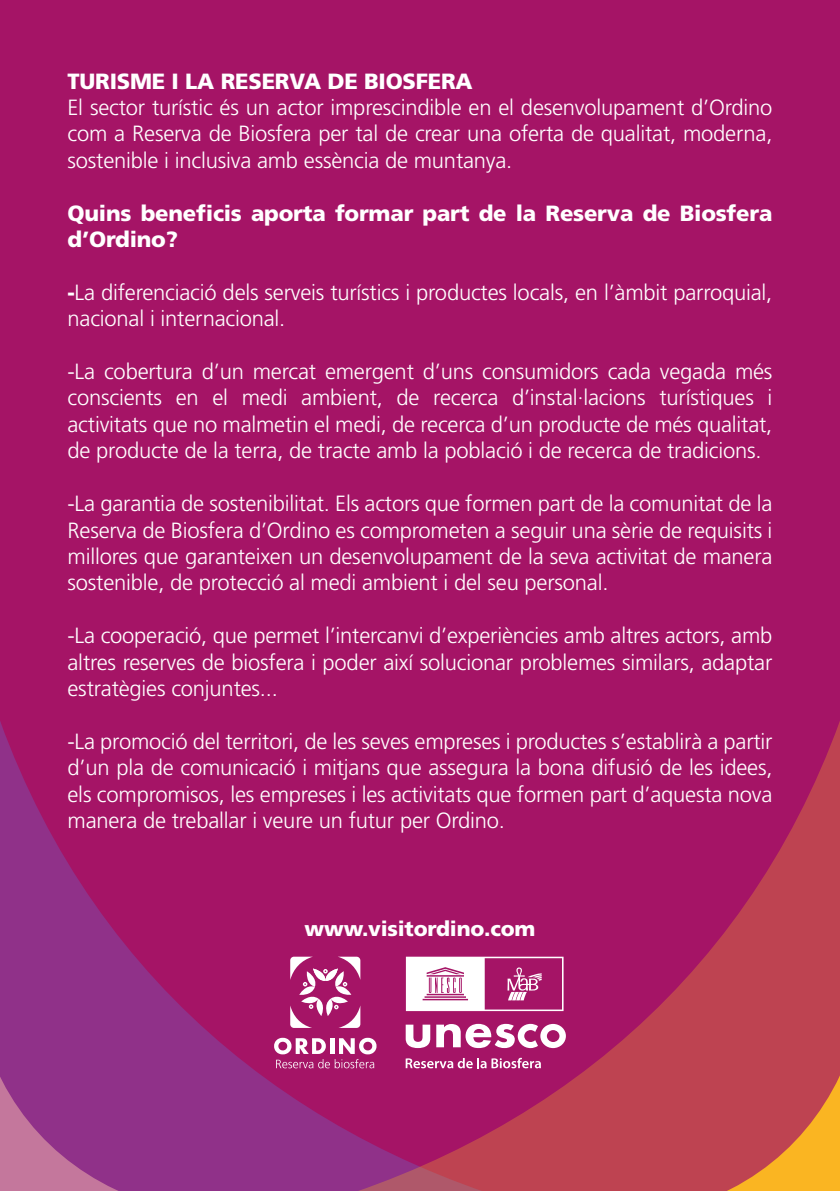
<style>
.page{position:relative;width:840px;height:1191px;background:#fff}
.page>*{position:absolute;margin:0;border:0;box-sizing:border-box;transform-origin:0 0}
.t1{font:300 22px/26.4px "Frutiger LT Std";letter-spacing:-.01em;color:#fff;text-align:justify}
.t2{font:900 22px/26.4px "Frutiger LT Std";letter-spacing:-.01em;color:#fff}
.t3{font:900 20.8px "Frutiger LT Std";letter-spacing:-.01em;color:#fff}
.s1{font-weight:900}
</style>
<div class="page">
<div style="left:0;top:0;width:839px;height:1191px;background:#a51466"></div>
<svg style="left:0;top:721px;width:304px;height:470px"></svg>
<svg style="left:304px;top:724px;width:535px;height:467px"></svg>
<svg style="left:0;top:1032px;width:161px;height:159px;background:#9a3f8c"></svg>
<svg style="left:682px;top:1030px;width:157px;height:161px;background:#c95947"></svg>
<svg style="left:290px;top:956px;width:70px;height:72px"></svg>
<svg style="left:274px;top:1037px;width:102px;height:31px"></svg>
<svg style="left:405px;top:1024px;width:25px;height:24px"></svg>
<svg style="left:436px;top:1023px;width:129px;height:25px"></svg>
<svg style="left:405px;top:1057px;width:135px;height:11px"></svg>
<svg style="left:405px;top:956px;width:158px;height:55px"></svg>
<p class="t2" style="left:67px;top:68px;width:406px">TURISME I LA RESERVA DE BIOSFERA</p>
<p class="t1" style="left:67px;top:94px;width:706px">El sector turístic és un actor imprescindible en el desenvolupament d’Ordino com a Reserva de Biosfera per tal de crear una oferta de qualitat, moderna, sostenible i inclusiva amb essència de muntanya.</p>
<p class="t2" style="left:67px;top:200px;width:706px">Quins beneficis aporta formar part de la Reserva de Biosfera d’Ordino?</p>
<p class="t1" style="left:67px;top:279px;width:706px"><span class="s1">-</span>La diferenciació dels serveis turístics i productes locals, en l’àmbit parroquial, nacional i internacional.</p>
<p class="t1" style="left:67px;top:358px;width:706px">-La cobertura d’un mercat emergent d’uns consumidors cada vegada més conscients en el medi ambient, de recerca d’instal·lacions turístiques i activitats que no malmetin el medi, de recerca d’un producte de més qualitat, de producte de la terra, de tracte amb la població i de recerca de tradicions.</p>
<p class="t1" style="left:67px;top:490px;width:706px">-La garantia de sostenibilitat. Els actors que formen part de la comunitat de la Reserva de Biosfera d’Ordino es comprometen a seguir una sèrie de requisits i millores que garanteixen un desenvolupament de la seva activitat de manera sostenible, de protecció al medi ambient i del seu personal.</p>
<p class="t1" style="left:67px;top:622px;width:706px">-La cooperació, que permet l’intercanvi d’experiències amb altres actors, amb altres reserves de biosfera i poder així solucionar problemes similars, adaptar estratègies conjuntes...</p>
<p class="t1" style="left:67px;top:728px;width:706px">-La promoció del territori, de les seves empreses i productes s’establirà a partir d’un pla de comunicació i mitjans que assegura la bona difusió de les idees, els compromisos, les empreses i les activitats que formen part d’aquesta nova manera de treballar i veure un futur per Ordino.</p>
<p class="t3" style="left:304px;top:916px;width:232px">www.visitordino.com</p>
</div>
